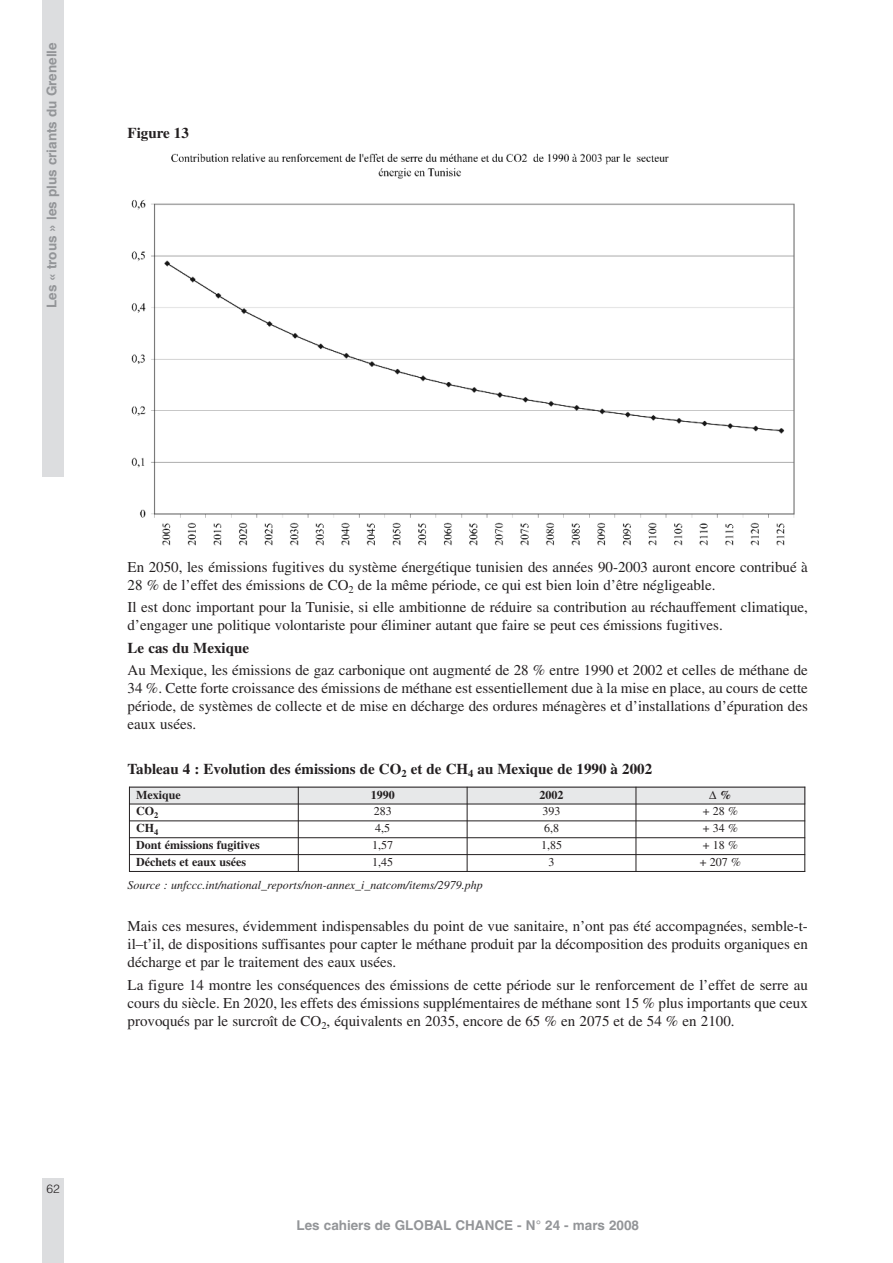
<style>
.page{position:relative;width:893px;height:1263px;background:#fff}
.page>*{position:absolute;margin:0;border:0;box-sizing:border-box;transform-origin:0 0}
.t1{font:15px/18px "Times";color:#231f20;text-align:justify}
.t2{font:700 15px "Times";color:#231f20}
.t3{font:700 13.5px "Helvetica";color:#939598}
.t4{font:italic 12px "Times";color:#231f20}
.t5{font:700 12px "Times";color:#231f20}
.t6{font:12px "Times";color:#231f20}
.t7{font:300 12px "Helvetica";color:#231f20}
</style>
<div class="page">
<div style="left:129px;top:787px;width:169px;height:17px;background:#e7e8e9"></div>
<div style="left:298px;top:787px;width:169px;height:17px;background:#e7e8e9"></div>
<div style="left:467px;top:787px;width:169px;height:17px;background:#e7e8e9"></div>
<div style="left:636px;top:787px;width:169px;height:17px;background:#e7e8e9"></div>
<hr style="left:129px;top:787px;width:1px;height:85px;background:#231f20">
<hr style="left:298px;top:787px;width:1px;height:85px;background:#231f20">
<hr style="left:467px;top:787px;width:1px;height:85px;background:#231f20">
<hr style="left:636px;top:787px;width:1px;height:85px;background:#231f20">
<hr style="left:804px;top:787px;width:1px;height:85px;background:#231f20">
<hr style="left:129px;top:787px;width:676px;height:1px;background:#231f20">
<hr style="left:129px;top:804px;width:676px;height:1px;background:#231f20">
<hr style="left:129px;top:820px;width:676px;height:1px;background:#231f20">
<hr style="left:129px;top:837px;width:676px;height:1px;background:#231f20">
<hr style="left:129px;top:854px;width:676px;height:1px;background:#231f20">
<hr style="left:129px;top:871px;width:676px;height:1px;background:#231f20">
<img style="left:131px;top:153px;width:664px;height:393px">
<div style="left:43px;top:0;width:21px;height:476px;background:#dcdddf"></div>
<div style="left:43px;top:1178px;width:21px;height:85px;background:#dcdddf"></div>
<p class="t3" style="left:47px;top:308px;width:267px;rotate:-90deg">Les « trous » les plus criants du Grenelle</p>
<p class="t2" style="left:128px;top:128px;width:63px">Figure 13</p>
<p class="t7" style="left:46px;top:1182px;width:15px">62</p>
<p class="t1" style="left:128px;top:559px;width:682px">En 2050, les émissions fugitives du système énergétique tunisien des années 90-2003 auront encore contribué à<br>28 % de l’effet des émissions de CO<sub>2</sub> de la même période, ce qui est bien loin d’être négligeable.</p>
<p class="t1" style="left:128px;top:600px;width:682px">Il est donc important pour la Tunisie, si elle ambitionne de réduire sa contribution au réchauffement climatique, d’engager une politique volontariste pour éliminer autant que faire se peut ces émissions fugitives.</p>
<p class="t2" style="left:128px;top:643px;width:123px">Le cas du Mexique</p>
<p class="t1" style="left:128px;top:662px;width:682px">Au Mexique, les émissions de gaz carbonique ont augmenté de 28 % entre 1990 et 2002 et celles de méthane de 34 %. Cette forte croissance des émissions de méthane est essentiellement due à la mise en place, au cours de cette période, de systèmes de collecte et de mise en décharge des ordures ménagères et d’installations d’épuration des eaux usées.</p>
<p class="t2" style="left:128px;top:763px;width:526px">Tableau 4 : Evolution des émissions de CO<sub>2</sub> et de CH<sub>4</sub> au Mexique de 1990 à 2002</p>
<p class="t5" style="left:136px;top:790px;width:46px">Mexique</p>
<p class="t5" style="left:371px;top:790px;width:25px">1990</p>
<p class="t5" style="left:540px;top:790px;width:25px">2002</p>
<p class="t5" style="left:709px;top:790px;width:24px">∆ %</p>
<p class="t5" style="left:136px;top:807px;width:24px">CO<sub>2</sub></p>
<p class="t6" style="left:374px;top:807px;width:19px">283</p>
<p class="t6" style="left:543px;top:807px;width:19px">393</p>
<p class="t6" style="left:703px;top:807px;width:37px">+28%</p>
<p class="t5" style="left:136px;top:824px;width:24px">CH<sub>4</sub></p>
<p class="t6" style="left:375px;top:824px;width:16px">4,5</p>
<p class="t6" style="left:544px;top:824px;width:16px">6,8</p>
<p class="t6" style="left:703px;top:824px;width:37px">+34%</p>
<p class="t5" style="left:136px;top:841px;width:125px">Dont émissions fugitives</p>
<p class="t6" style="left:372px;top:841px;width:22px">1,57</p>
<p class="t6" style="left:541px;top:841px;width:22px">1,85</p>
<p class="t6" style="left:703px;top:841px;width:37px">+18%</p>
<p class="t5" style="left:136px;top:858px;width:111px">Déchets et eaux usées</p>
<p class="t6" style="left:372px;top:858px;width:22px">1,45</p>
<p class="t6" style="left:549px;top:858px;width:7px">3</p>
<p class="t6" style="left:700px;top:858px;width:43px">+ 207 %</p>
<p class="t4" style="left:128px;top:880px;width:357px">Source : unfccc.int/national_reports/non-annex_i_natcom/items/2979.php</p>
<p class="t1" style="left:128px;top:919px;width:682px">Mais ces mesures, évidemment indispensables du point de vue sanitaire, n’ont pas été accompagnées, semble-t&shy;il–t’il, de dispositions suffisantes pour capter le méthane produit par la décomposition des produits organiques en décharge et par le traitement des eaux usées.</p>
<p class="t1" style="left:128px;top:977px;width:682px">La figure 14 montre les conséquences des émissions de cette période sur le renforcement de l’effet de serre au cours du siècle. En 2020, les effets des émissions supplémentaires de méthane sont 15 % plus importants que ceux provoqués par le surcroît de CO<sub>2</sub>, équivalents en 2035, encore de 65 % en 2075 et de 54 % en 2100.</p>
<p class="t3" style="left:296px;top:1220px;width:344px">Les cahiers de GLOBAL CHANCE - N° 24 - mars 2008</p>
</div>
